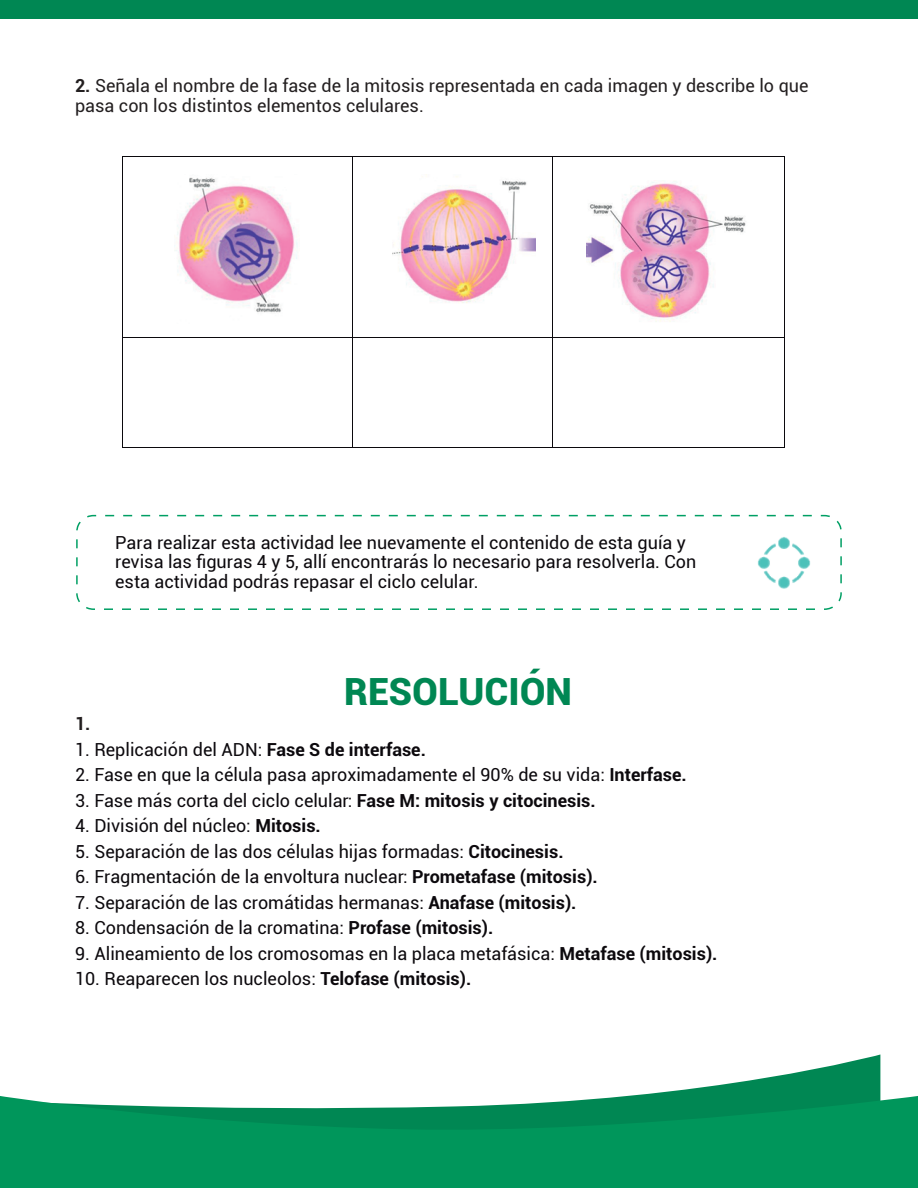
<style>
.page{position:relative;width:918px;height:1188px;background:#fff}
.page>*{position:absolute;margin:0;border:0;box-sizing:border-box;transform-origin:0 0}
.t1{font:900 37.5px "Roboto";color:#008753}
.t2{font:18px/19.5px "Roboto";color:#0c090d}
.t3{font:18px/19.5px "Roboto";color:#231f20}
.t4{font:700 18px "Roboto";color:#231f20}
.s1{font-weight:700}
</style>
<div class="page">
<svg style="left:627px;top:1054px;width:253px;height:42px"></svg>
<svg style="left:0;top:1096px;width:918px;height:92px;fill:#00965b"></svg>
<div style="left:0;top:0;width:918px;height:19px;background:#008753"></div>
<hr style="left:123px;top:156px;width:229px;height:1px;background:#0b090d">
<hr style="left:353px;top:156px;width:199px;height:1px;background:#0b090d">
<hr style="left:553px;top:156px;width:231px;height:1px;background:#0b090d">
<hr style="left:122px;top:157px;width:1px;height:180px;background:#0b090d">
<hr style="left:352px;top:157px;width:1px;height:180px;background:#0b090d">
<hr style="left:552px;top:157px;width:1px;height:180px;background:#0b090d">
<hr style="left:784px;top:157px;width:1px;height:180px;background:#0b090d">
<hr style="left:123px;top:337px;width:229px;height:1px;background:#0b090d">
<hr style="left:353px;top:337px;width:199px;height:1px;background:#0b090d">
<hr style="left:553px;top:337px;width:231px;height:1px;background:#0b090d">
<hr style="left:122px;top:338px;width:1px;height:110px;background:#0b090d">
<hr style="left:123px;top:448px;width:229px;height:1px;background:#0b090d">
<hr style="left:352px;top:338px;width:1px;height:110px;background:#0b090d">
<hr style="left:353px;top:448px;width:199px;height:1px;background:#0b090d">
<hr style="left:552px;top:338px;width:1px;height:110px;background:#0b090d">
<hr style="left:553px;top:448px;width:231px;height:1px;background:#0b090d">
<hr style="left:784px;top:338px;width:1px;height:110px;background:#0b090d">
<img style="left:174px;top:177px;width:124px;height:136px">
<img style="left:393px;top:176px;width:143px;height:127px">
<img style="left:587px;top:181px;width:159px;height:141px">
<div style="left:76px;top:515px;width:766px;height:95px;border:2px dashed #009f64;border-radius:16px"></div>
<img style="left:757px;top:537px;width:54px;height:52px">
<p class="t3" style="left:75px;top:75px;width:735px"><span class="s1">2.</span> Señala el nombre de la fase de la mitosis representada en cada imagen y describe lo que pasa con los distintos elementos celulares.</p>
<p class="t2" style="left:115px;top:532px;width:583px">Para realizar esta actividad lee nuevamente el contenido de esta guía y revisa las figuras 4 y 5, allí encontrarás lo necesario para resolverla. Con esta actividad podrás repasar el ciclo celular.</p>
<h1 class="t1" style="left:344px;top:665px;width:230px">RESOLUCIÓN</h1>
<p class="t4" style="left:75px;top:711px;width:17px">1.</p>
<p class="t2" style="left:75px;top:739px;width:352px">1. Replicación del ADN: <span class="s1">Fase S de interfase.</span></p>
<p class="t2" style="left:75px;top:765px;width:613px">2. Fase en que la célula pasa aproximadamente el 90% de su vida: <span class="s1">Interfase.</span></p>
<p class="t2" style="left:75px;top:790px;width:522px">3. Fase más corta del ciclo celular: <span class="s1">Fase M: mitosis y citocinesis.</span></p>
<p class="t2" style="left:75px;top:816px;width:247px">4. División del núcleo: <span class="s1">Mitosis.</span></p>
<p class="t2" style="left:75px;top:841px;width:490px">5. Separación de las dos células hijas formadas: <span class="s1">Citocinesis.</span></p>
<p class="t2" style="left:75px;top:867px;width:524px">6. Fragmentación de la envoltura nuclear: <span class="s1">Prometafase (mitosis).</span></p>
<p class="t2" style="left:75px;top:892px;width:503px">7. Separación de las cromátidas hermanas: <span class="s1">Anafase (mitosis).</span></p>
<p class="t2" style="left:75px;top:918px;width:420px">8. Condensación de la cromatina: <span class="s1">Profase (mitosis).</span></p>
<p class="t2" style="left:75px;top:943px;width:644px">9. Alineamiento de los cromosomas en la placa metafásica: <span class="s1">Metafase (mitosis).</span></p>
<p class="t2" style="left:75px;top:969px;width:398px">10. Reaparecen los nucleolos: <span class="s1">Telofase (mitosis).</span></p>
</div>
